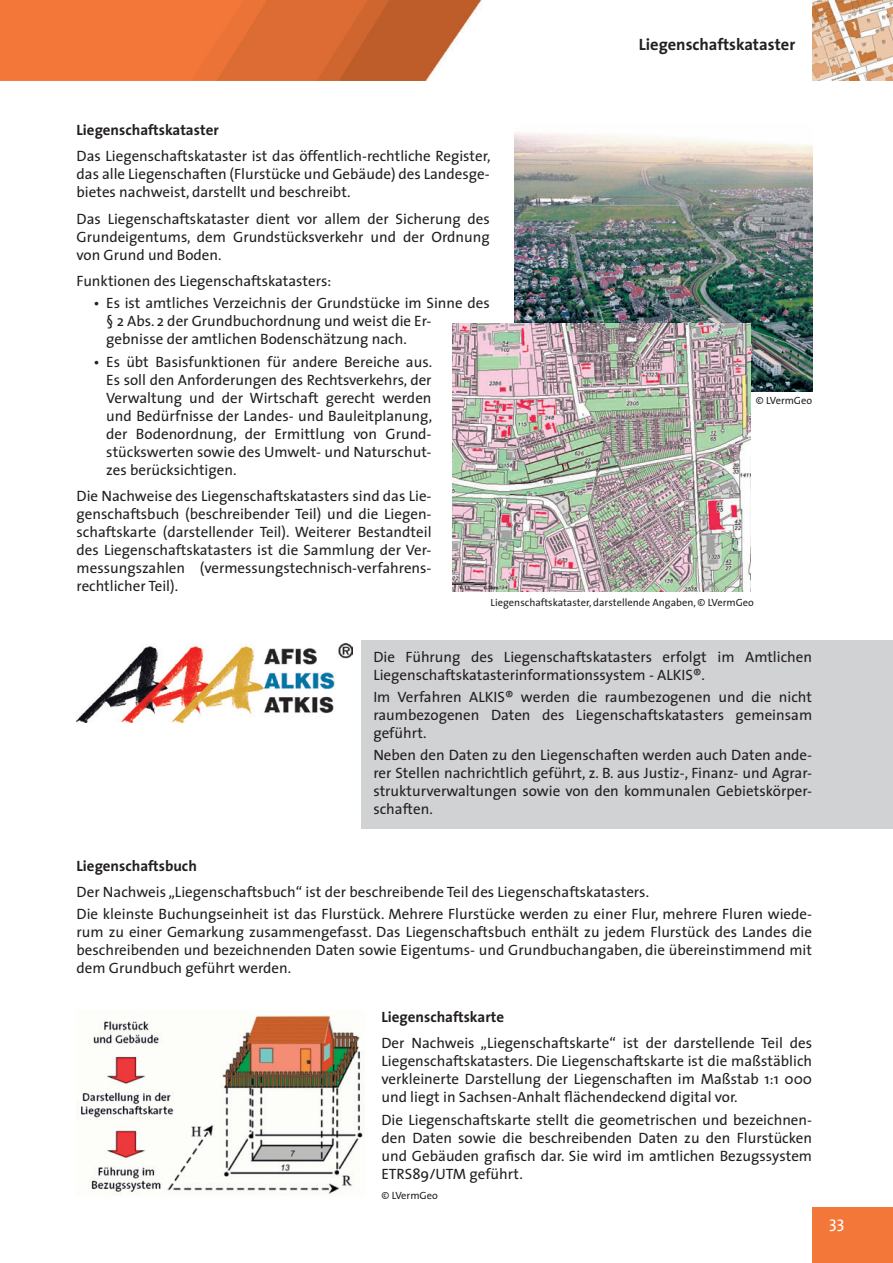
<style>
.page{position:relative;width:893px;height:1263px;background:#fff}
.page>*{position:absolute;margin:0;border:0;box-sizing:border-box;transform-origin:0 0}
.Hauptüberschrift{font:700 16.5px "The Sans";color:#231f20}
.t1{font:16.5px "The Sans";color:#fff}
.Text{font:15px/18px "The Sans";color:#231f20;text-align:justify}
.Zwischenüberschrift{font:700 15px "The Sans";color:#231f20}
.Bildunterschrift{font:10.5px "The Sans";color:#231f20}
</style>
<div class="page">
<div style="left:812px;top:1208px;width:81px;height:55px;background:#f37739"></div>
<img style="left:0;top:0;width:482px;height:81px">
<img style="left:812px;top:0;width:81px;height:81px">
<img style="left:77px;top:643px;width:276px;height:80px">
<img style="left:514px;top:132px;width:298px;height:259px">
<img style="left:453px;top:323px;width:298px;height:268px">
<div style="left:361px;top:640px;width:532px;height:188px;background:#d1d2d4"></div>
<img style="left:79px;top:1015px;width:285px;height:180px">
<p class="Hauptüberschrift" style="left:639px;top:34px;width:158px">Liegenschaftskataster</p>
<p class="Zwischenüberschrift" style="left:77px;top:120px;width:144px">Liegenschaftskataster</p>
<p class="Text" style="left:77px;top:147px;width:415px">Das Liegenschaftskataster ist das öffentlich-rechtliche Register, das alle Liegenschaften (Flurstücke und Gebäude) des Landesge&shy;bietes nachweist, darstellt und beschreibt.</p>
<p class="Text" style="left:77px;top:210px;width:415px">Das Liegenschaftskataster dient vor allem der Sicherung des Grundeigentums, dem Grundstücksverkehr und der Ordnung von Grund und Boden.</p>
<p class="Text" style="left:77px;top:272px;width:256px">Funktionen des Liegenschaftskatasters:</p>
<p class="Text" style="left:106px;top:294px;width:385px;text-align:left;text-indent:-13px">• Es ist amtliches Verzeichnis der Grundstücke im Sinne des § 2 Abs. 2 der Grundbuchordnung und weist die Er&shy;gebnisse der amtlichen Bodenschätzung nach.</p>
<p class="Text" style="left:106px;top:353px;width:327px;text-indent:-13px">• Es übt Basisfunktionen für andere Bereiche aus.<br>Es soll den Anforderungen des Rechtsverkehrs, der Verwaltung und der Wirtschaft gerecht werden und Bedürfnisse der Landes- und Bauleitplanung, der Bodenordnung, der Ermittlung von Grund&shy;stückswerten sowie des Umwelt- und Naturschut&shy;zes berücksichtigen.</p>
<p class="Text" style="left:77px;top:487px;width:357px">Die Nachweise des Liegenschaftskatasters sind das Lie&shy;genschaftsbuch (beschreibender Teil) und die Liegen&shy;schaftskarte (darstellender Teil). Weiterer Bestandteil des Liegenschaftskatasters ist die Sammlung der Ver&shy;messungszahlen (vermessungstechnisch-verfahrens&shy;rechtlicher Teil).</p>
<p class="Bildunterschrift" style="left:756px;top:394px;width:58px">© LVermGeo</p>
<p class="Bildunterschrift" style="left:491px;top:595px;width:265px">Liegenschaftskataster, darstellende Angaben, © LVermGeo</p>
<p class="Text" style="left:373px;top:648px;width:440px">Die Führung des Liegenschaftskatasters erfolgt im Amtlichen<br>Liegenschaftskatasterinformationssystem - ALKIS®.</p>
<p class="Text" style="left:373px;top:688px;width:440px">Im Verfahren ALKIS® werden die raumbezogenen und die nicht raumbezogenen Daten des Liegenschaftskatasters gemeinsam geführt.</p>
<p class="Text" style="left:373px;top:746px;width:440px">Neben den Daten zu den Liegenschaften werden auch Daten ande&shy;rer Stellen nachrichtlich geführt, z. B. aus Justiz-, Finanz- und Agrar&shy;strukturverwaltungen sowie von den kommunalen Gebietskörper&shy;schaften.</p>
<p class="Zwischenüberschrift" style="left:77px;top:856px;width:122px">Liegenschaftsbuch</p>
<p class="Text" style="left:77px;top:883px;width:574px">Der Nachweis „Liegenschaftsbuch“ ist der beschreibende Teil des Liegenschaftskatasters.</p>
<p class="Text" style="left:77px;top:905px;width:737px">Die kleinste Buchungseinheit ist das Flurstück. Mehrere Flurstücke werden zu einer Flur, mehrere Fluren wiede&shy;rum zu einer Gemarkung zusammengefasst. Das Liegenschaftsbuch enthält zu jedem Flurstück des Landes die beschreibenden und bezeichnenden Daten sowie Eigentums- und Grundbuchangaben, die übereinstimmend mit dem Grundbuch geführt werden.</p>
<p class="Zwischenüberschrift" style="left:381px;top:1007px;width:124px">Liegenschaftskarte</p>
<p class="Text" style="left:381px;top:1034px;width:432px">Der Nachweis „Liegenschaftskarte“ ist der darstellende Teil des Liegenschaftskatasters. Die Liegenschaftskarte ist die maßstäblich verkleinerte Darstellung der Liegenschaften im Maßstab 1:1 000 und liegt in Sachsen-Anhalt flächendeckend digital vor.</p>
<p class="Text" style="left:381px;top:1111px;width:432px">Die Liegenschaftskarte stellt die geometrischen und bezeichnen&shy;den Daten sowie die beschreibenden Daten zu den Flurstücken und Gebäuden grafisch dar. Sie wird im amtlichen Bezugssystem ETRS89/UTM geführt.</p>
<p class="Bildunterschrift" style="left:381px;top:1189px;width:58px">© LVermGeo</p>
<p class="t1" style="left:829px;top:1212px;width:17px">33</p>
</div>
